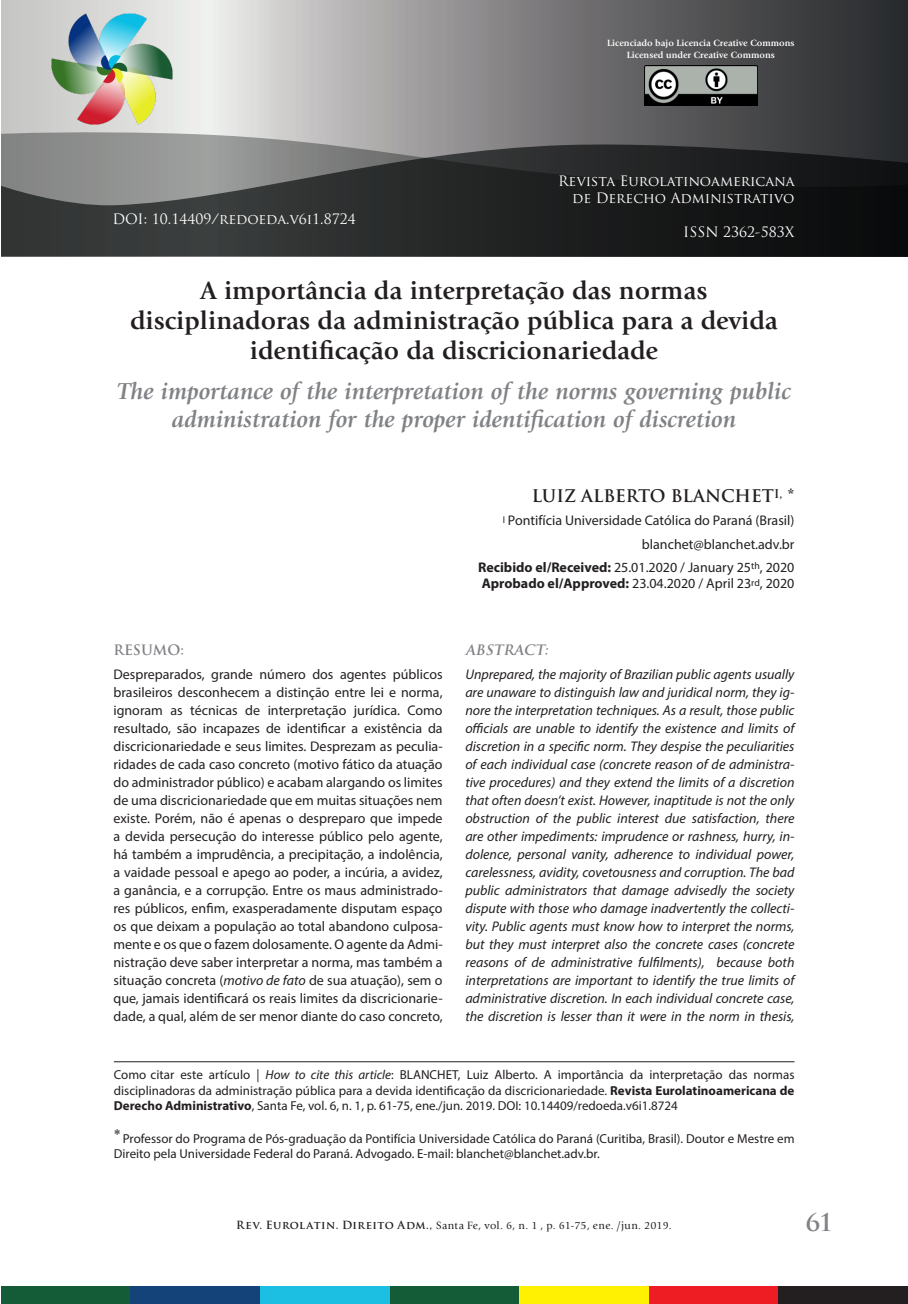
<style>
.page{position:relative;width:908px;height:1304px;background:#fff}
.page>*{position:absolute;margin:0;border:0;box-sizing:border-box;transform-origin:0 0}
.Título{font:700 26px/30px "Giovanni Std";color:#231f20;text-align:center}
.Título_Gringo{font:italic 700 24px/28px "Giovanni Std";color:#808285;text-align:center}
.t1{font:700 24px "Trajan Pro";color:#808285}
.Nomes{font:700 17px "Trajan Pro";color:#231f20}
.MinicurriculoEResumo{font:italic 14px/18px "Myriad Pro";color:#231f20;text-align:justify}
.MinicurriculoEResumo-2{font:14px/18px "Myriad Pro";color:#231f20;text-align:justify}
.DOI{font:14px/16.8px "Trajan Pro";color:#fff;text-align:right}
.RecebidoEAprovado{font:14px "Myriad Pro";color:#231f20}
.Titulo_resumo{font:italic 700 14px "Trajan Pro";color:#808285}
.Titulo_resumo-2{font:700 14px "Trajan Pro";color:#808285}
.como_citar{font:13px/15.6px "Myriad Pro";color:#231f20;text-align:justify}
.como_citar_1{font:13px/15.6px "Myriad Pro";color:#231f20}
.t2{font:11px "Giovanni Std";letter-spacing:.025em;color:#231f20}
.t3{font:700 9.4px/12px "Giovanni Std";color:#fff;text-align:center}
.s1{font-weight:700}
.s2{font-style:italic}
.s3{font-family:"Trajan Pro";font-weight:700}
</style>
<div class="page">
<svg style="left:1px;top:0;width:906px;height:132px;background:#8b8b8c"></svg>
<svg style="left:1px;top:132px;width:906px;height:12px;background:#7e7e7f"></svg>
<svg style="left:1px;top:144px;width:906px;height:113px;background:#383939"></svg>
<img style="left:52px;top:14px;width:121px;height:110px">
<div style="left:1px;top:1287px;width:130px;height:17px;background:#145b37"></div>
<div style="left:131px;top:1287px;width:129px;height:17px;background:#144379"></div>
<div style="left:260px;top:1287px;width:129px;height:17px;background:#1cbfe1"></div>
<div style="left:389px;top:1287px;width:130px;height:17px;background:#145b37"></div>
<div style="left:519px;top:1287px;width:129px;height:17px;background:#fff101"></div>
<div style="left:648px;top:1287px;width:130px;height:17px;background:#ee1d23"></div>
<div style="left:778px;top:1287px;width:129px;height:17px;background:#231f20"></div>
<img style="left:643px;top:65px;width:114px;height:40px">
<hr style="left:114px;top:1061px;width:680px;height:1px;background:#231f20">
<p class="t3" style="left:607px;top:37px;width:189px">Licenciado bajo Licencia Creative Commons<br>Licensed under Creative Commons</p>
<p class="DOI" style="left:112px;top:210px;width:245px">DOI: 10.14409/redoeda.v6i1.8724</p>
<p class="DOI" style="left:558px;top:172px;width:238px">Revista Eurolatinoamericana de Derecho Administrativo</p>
<p class="DOI" style="left:683px;top:223px;width:113px">ISSN 2362-583X</p>
<p class="Título" style="left:130px;top:276px;width:649px">A importância da interpretação das normas disciplinadoras da administração pública para a devida identificação da discricionariedade</p>
<p class="Título_Gringo" style="left:117px;top:377px;width:674px">The importance of the interpretation of the norms governing public administration for the proper identification of discretion</p>
<p class="Nomes" style="left:531px;top:485px;width:264px">LUIZ ALBERTO BLANCHET<sup>I,</sup> <sup>*</sup></p>
<p class="MinicurriculoEResumo-2" style="left:502px;top:511px;width:293px"><sup>I</sup> Pontifícia Universidade Católica do Paraná (Brasil)</p>
<p class="MinicurriculoEResumo-2" style="left:641px;top:535px;width:154px">blanchet@blanchet.adv.br</p>
<p class="RecebidoEAprovado" style="left:478px;top:558px;width:318px"><span class="s1">Recibido el/Received:</span> 25.01.2020 / January 25<sup>th</sup>, 2020</p>
<p class="RecebidoEAprovado" style="left:481px;top:575px;width:314px"><span class="s1">Aprobado el/Approved:</span> 23.04.2020 / April 23<sup>rd</sup>, 2020</p>
<p class="Titulo_resumo-2" style="left:113px;top:641px;width:72px">RESUMO:</p>
<p class="MinicurriculoEResumo-2" style="left:113px;top:665px;width:330px">Despreparados, grande número dos agentes públicos brasileiros desconhecem a distinção entre lei e norma, ignoram as técnicas de interpretação jurídica. Como resultado, são incapazes de identificar a existência da discricionariedade e seus limites. Desprezam as peculia&shy;ridades de cada caso concreto (motivo fático da atuação do administrador público) e acabam alargando os limites de uma discricionariedade que em muitas situações nem existe. Porém, não é apenas o despreparo que impede a devida persecução do interesse público pelo agente, há também a imprudência, a precipitação, a indolência, a vaidade pessoal e apego ao poder, a incúria, a avidez, a ganância, e a corrupção. Entre os maus administrado&shy;res públicos, enfim, exasperadamente disputam espaço os que deixam a população ao total abandono culposa&shy;mente e os que o fazem dolosamente. O agente da Admi&shy;nistração deve saber interpretar a norma, mas também a situação concreta (<span class="s2">motivo de fato</span> de sua atuação), sem o que, jamais identificará os reais limites da discricionarie&shy;dade, a qual, além de ser menor diante do caso concreto,</p>
<p class="Titulo_resumo" style="left:465px;top:641px;width:87px">ABSTRACT:</p>
<p class="MinicurriculoEResumo" style="left:465px;top:665px;width:330px">Unprepared, the majority of Brazilian public agents usually are unaware to distinguish law and juridical norm, they ig&shy;nore the interpretation techniques. As a result, those public officials are unable to identify the existence and limits of discretion in a specific norm. They despise the peculiarities of each individual case (concrete reason of de administra&shy;tive procedures) and they extend the limits of a discretion that often doesn’t exist. However, inaptitude is not the only obstruction of the public interest due satisfaction, there are other impediments: imprudence or rashness, hurry, in&shy;dolence, personal vanity, adherence to individual power, carelessness, avidity, covetousness and corruption. The bad public administrators that damage advisedly the society dispute with those who damage inadvertently the collecti&shy;vity. Public agents must know how to interpret the norms, but they must interpret also the concrete cases (concrete reasons of de administrative fulfilments), because both interpretations are important to identify the true limits of administrative discretion. In each individual concrete case, the discretion is lesser than it were in the norm in thesis,</p>
<p class="como_citar" style="left:114px;top:1067px;width:681px">Como citar este artículo | <span class="s2">How to cite this article</span>: BLANCHET, Luiz Alberto. A importância da interpretação das normas disciplinadoras da administração pública para a devida identificação da discricionariedade. <span class="s1">Revista Eurolatinoamericana de Derecho Administrativo</span>, Santa Fe, vol. 6, n. 1, p. 61-75, ene./jun. 2019. DOI: 10.14409/redoeda.v6i1.8724</p>
<p class="como_citar_1" style="left:114px;top:1130px;width:682px"><sup>*</sup> Professor do Programa de Pós-graduação da Pontifícia Universidade Católica do Paraná (Curitiba, Brasil). Doutor e Mestre em<br>Direito pela Universidade Federal do Paraná. Advogado. E-mail: blanchet@blanchet.adv.br.</p>
<p class="t2" style="left:236px;top:1219px;width:437px"><span class="s3">Rev. Eurolatin. Direito Adm.,</span> Santa Fe, vol. 6, n. 1 , p. 61-75, ene. /jun. 2019.</p>
<p class="t1" style="left:805px;top:1208px;width:29px">61</p>
</div>
